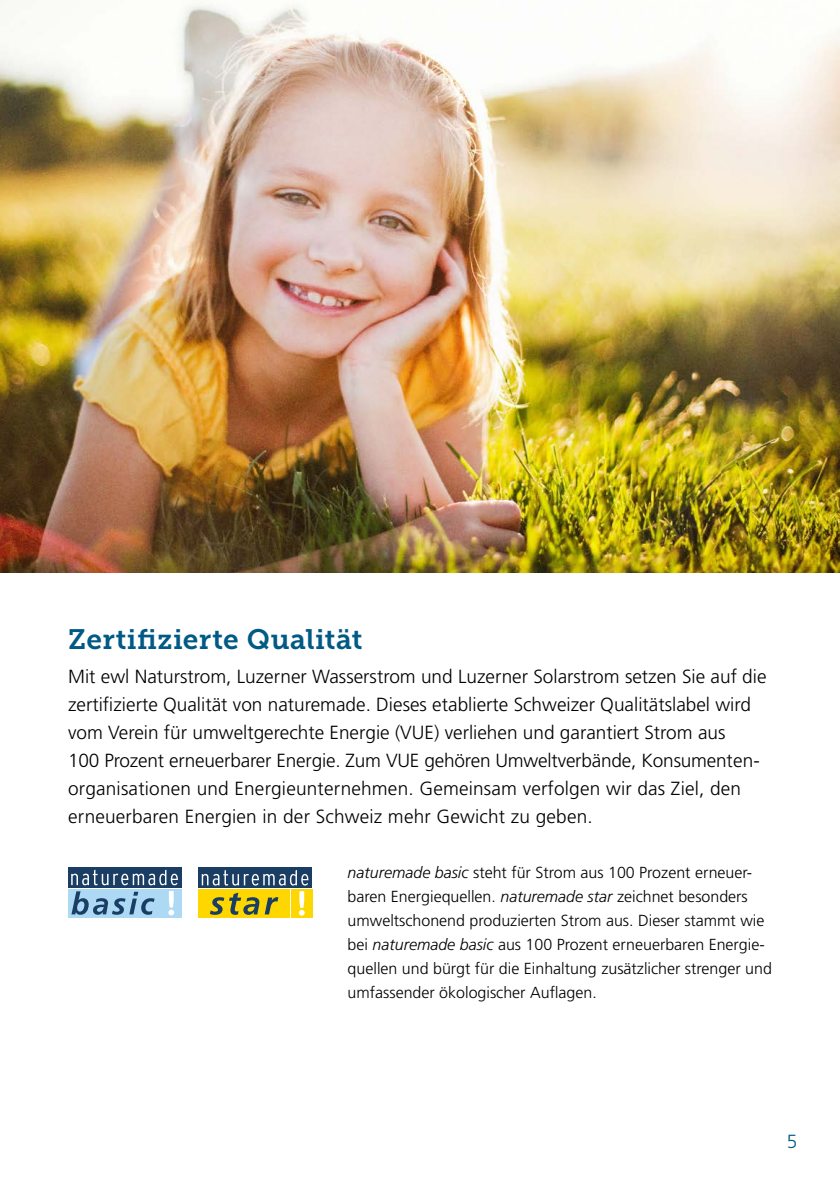
<style>
.page{position:relative;width:840px;height:1191px;background:#fff}
.page>*{position:absolute;margin:0;border:0;box-sizing:border-box;transform-origin:0 0}
.t1{font:28px "Museo Slab 700";letter-spacing:.015em;color:#005a85}
.t2{font:300 19px/28px "Frutiger LT Std";color:#000}
.t3{font:300 19px "Frutiger LT Std";color:#005a85}
.t4{font:300 16px/24px "Frutiger LT Std";color:#000}
.s1{font-style:italic}
</style>
<div class="page">
<div style="left:198px;top:889px;width:92px;height:29px;background:#ffd700"></div>
<div style="left:198px;top:867px;width:114px;height:21px;background:#1a3d64"></div>
<div style="left:291px;top:889px;width:21px;height:29px;background:#ffd700"></div>
<svg style="left:202px;top:870px;width:106px;height:15px"></svg>
<svg style="left:210px;top:892px;width:68px;height:23px"></svg>
<svg style="left:299px;top:891px;width:5px;height:24px"></svg>
<svg style="left:68px;top:887px;width:114px;height:31px"></svg>
<div style="left:68px;top:889px;width:91px;height:29px;background:#add9f4"></div>
<div style="left:161px;top:889px;width:21px;height:29px;background:#add9f4"></div>
<svg style="left:168px;top:891px;width:6px;height:24px"></svg>
<svg style="left:71px;top:891px;width:84px;height:23px"></svg>
<div style="left:68px;top:867px;width:114px;height:20px;background:#1a3d64"></div>
<svg style="left:71px;top:869px;width:107px;height:16px"></svg>
<img style="left:0;top:0;width:839px;height:573px">
<h1 class="t1" style="left:68px;top:623px;width:296px">Zertifizierte Qualität</h1>
<p class="t2" style="left:68px;top:662px;width:699px">Mit ewl Naturstrom, Luzerner Wasserstrom und Luzerner Solarstrom setzen Sie auf die zertifizierte Qualität von naturemade. Dieses etablierte Schweizer Qualitätslabel wird vom Verein für umweltgerechte Energie (VUE) verliehen und garantiert Strom aus<br>100 Prozent erneuerbarer Energie. Zum VUE gehören Umweltverbände, Konsumenten&shy;organisationen und Energieunternehmen. Gemeinsam verfolgen wir das Ziel, den erneuerbaren Energien in der Schweiz mehr Gewicht zu geben.</p>
<p class="t4" style="left:347px;top:861px;width:425px"><span class="s1">naturemade basic</span> steht für Strom aus 100 Prozent erneuer&shy;baren Energiequellen. <span class="s1">naturemade star</span> zeichnet besonders umweltschonend produzierten Strom aus. Dieser stammt wie bei <span class="s1">naturemade basic</span> aus 100 Prozent erneuerbaren Energie&shy;quellen und bürgt für die Einhaltung zusätzlicher strenger und umfassender ökologischer Auflagen.</p>
<p class="t3" style="left:786px;top:1131px;width:12px">5</p>
</div>
